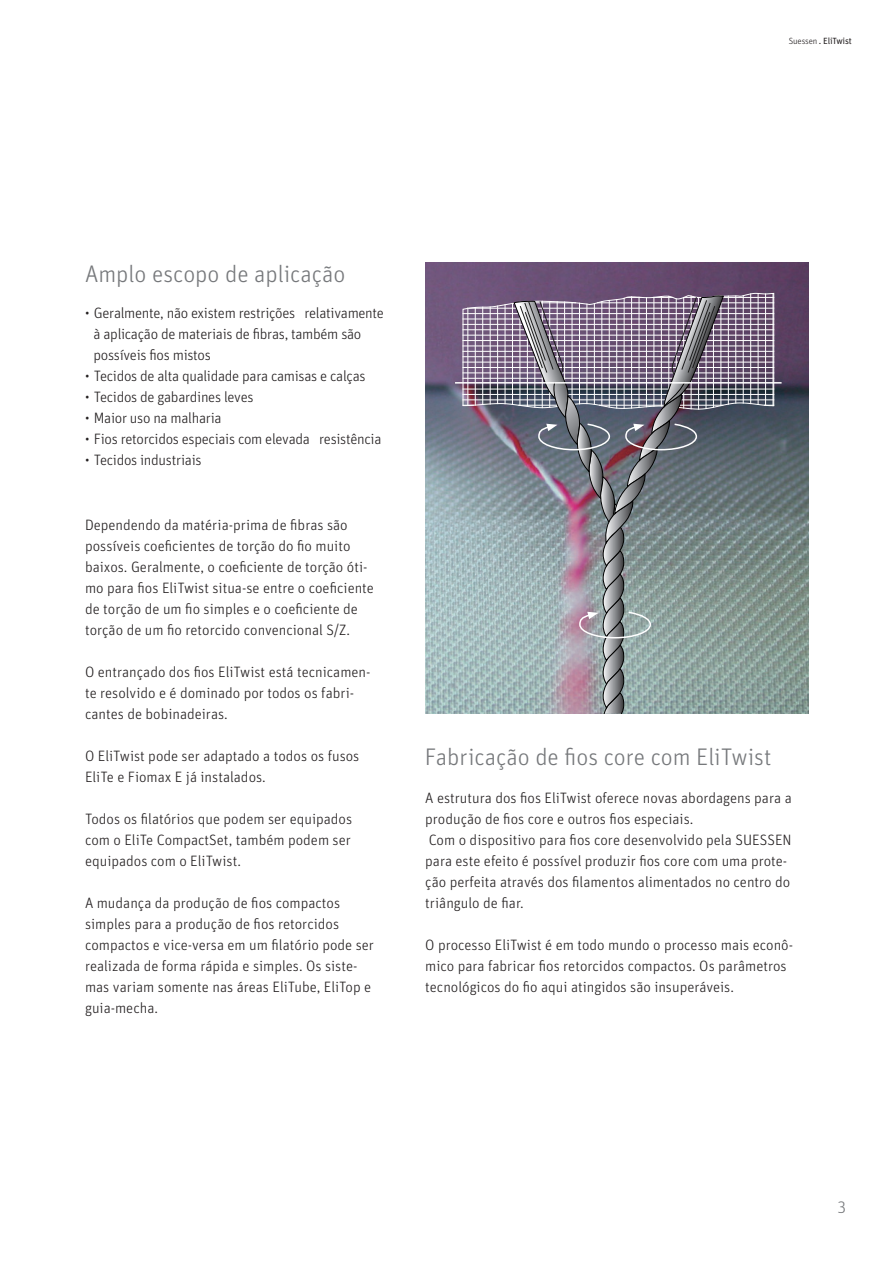
<style>
.page{position:relative;width:893px;height:1263px;background:#fff}
.page>*{position:absolute;margin:0;border:0;box-sizing:border-box;transform-origin:0 0}
.t1{font:300 24px "Unit Pro";color:#76787b}
.t2{font:300 16.5px "Unit Pro";color:#76787b}
.t3{font:300 15px/21px "Unit Pro";color:#231f20}
.t4{font:300 15px/21px "Unit Pro";letter-spacing:-.02em;color:#231f20}
.t5{font:9px "Unit Pro";letter-spacing:-.02em;color:#231f20}
.s1{font-weight:300}
</style>
<div class="page">
<img style="left:425px;top:263px;width:383px;height:451px">
<hr style="left:456px;top:382px;width:325px;height:2px;background:#fff">
<img style="left:462px;top:293px;width:312px;height:421px">
<p class="t5" style="left:789px;top:34px;width:64px"><span class="s1">Suessen</span> . EliTwist</p>
<h1 class="t1" style="left:85px;top:257px;width:262px">Amplo escopo de aplicação</h1>
<p class="t4" style="left:94px;top:302px;width:292px;text-indent:-9px">• Geralmente, não existem restrições relativamente à aplicação de materiais de fibras, também são possíveis fios mistos</p>
<p class="t4" style="left:85px;top:365px;width:282px">• Tecidos de alta qualidade para camisas e calças</p>
<p class="t4" style="left:85px;top:386px;width:170px">• Tecidos de gabardines leves</p>
<p class="t4" style="left:85px;top:407px;width:138px">• Maior uso na malharia</p>
<p class="t4" style="left:85px;top:428px;width:298px">• Fios retorcidos especiais com elevada resistência</p>
<p class="t4" style="left:85px;top:449px;width:118px">• Tecidos industriais</p>
<p class="t3" style="left:85px;top:513px;width:290px">Dependendo da matéria-prima de fibras são possíveis coeficientes de torção do fio muito baixos. Geralmente, o coeficiente de torção óti&shy;mo para fios EliTwist situa-se entre o coeficiente de torção de um fio simples e o coeficiente de torção de um fio retorcido convencional S/Z.</p>
<p class="t3" style="left:85px;top:660px;width:287px">O entrançado dos fios EliTwist está tecnicamen&shy;te resolvido e é dominado por todos os fabri&shy;cantes de bobinadeiras.</p>
<p class="t3" style="left:85px;top:744px;width:276px">O EliTwist pode ser adaptado a todos os fusos<br>EliTe e Fiomax E já instalados.</p>
<p class="t3" style="left:85px;top:807px;width:269px;text-align:justify">Todos os filatórios que podem ser equipados com o EliTe CompactSet, também podem ser equipados com o EliTwist.</p>
<p class="t3" style="left:85px;top:891px;width:290px">A mudança da produção de fios compactos simples para a produção de fios retorcidos compactos e vice-versa em um filatório pode ser realizada de forma rápida e simples. Os siste&shy;mas variam somente nas áreas EliTube, EliTop e guia-mecha.</p>
<h1 class="t1" style="left:425px;top:740px;width:348px">Fabricação de fios core com EliTwist</h1>
<p class="t3" style="left:425px;top:786px;width:368px">A estrutura dos fios EliTwist oferece novas abordagens para a produção de fios core e outros fios especiais.<br>Com o dispositivo para fios core desenvolvido pela SUESSEN para este efeito é possível produzir fios core com uma prote&shy;ção perfeita através dos filamentos alimentados no centro do triângulo de fiar.</p>
<p class="t3" style="left:425px;top:933px;width:369px">O processo EliTwist é em todo mundo o processo mais econô&shy;mico para fabricar fios retorcidos compactos. Os parâmetros tecnológicos do fio aqui atingidos são insuperáveis.</p>
<p class="t2" style="left:838px;top:1195px;width:10px">3</p>
</div>
